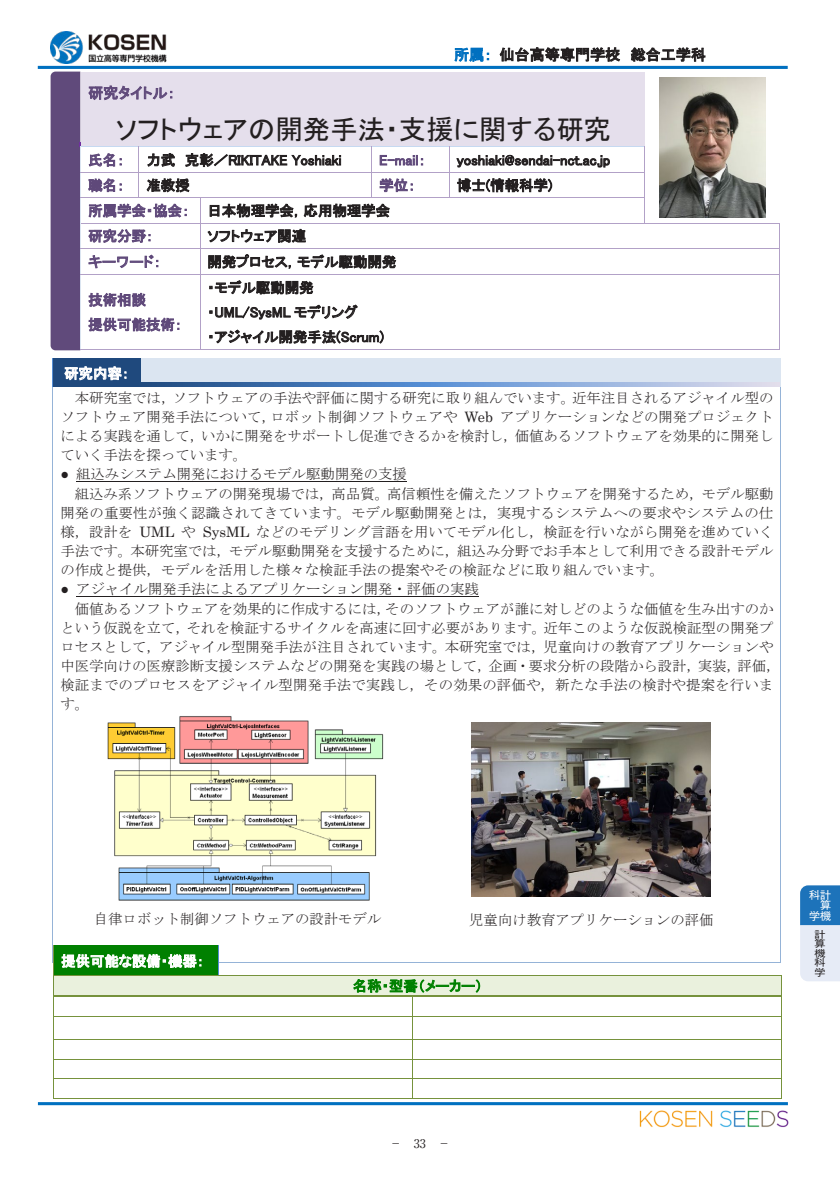
<style>
.page{position:relative;width:840px;height:1191px;background:#fff}
.page>*{position:absolute;margin:0;border:0;box-sizing:border-box;transform-origin:0 0}
.t1{font:27.4px "MS P Gothic";color:#231f20}
.t2{font:15px "MS P Gothic";letter-spacing:.005em;color:#231f20}
.t3{font:15px "MS P Gothic";letter-spacing:.005em;color:#5f497a}
.t4{font:14.4px/19.2px "MS Mincho";color:#231f20;text-align:justify}
.t5{font:14.4px/24.6px "MS P Gothic";letter-spacing:.005em;color:#231f20}
.t6{font:14.4px/24.6px "MS P Gothic";letter-spacing:.005em;color:#5f497a}
.t7{font:14.4px "MS P Gothic";letter-spacing:.005em;color:#fff}
.t8{font:14.4px "MS P Gothic";letter-spacing:.005em;color:#008000}
.t9{font:12px "Ryumin Pr 6";color:#231f20}
.t10{font:10.6px/21.4px "Gothic MB101 Pr 6";color:#fff}
.t11{font:9.6px/9.6px "Gothic MB101 Pr 6";color:#231f20;text-align:justify;scale:1.15 1}
.s1{color:#0070c0}
.s2{font-family:"Century"}
</style>
<div class="page">
<img style="left:639px;top:1110px;width:150px;height:18px">
<hr style="left:38px;top:66px;width:749px;height:3px;background:#0070c0">
<hr style="left:38px;top:1102px;width:749px;height:3px;background:#0070c0">
<div style="left:81px;top:72px;width:563px;height:74px;background:#e5dfec"></div>
<hr style="left:82px;top:146px;width:57px;height:1px;background:#c6d9f1">
<hr style="left:139px;top:146px;width:232px;height:1px;background:#c6d9f1">
<hr style="left:372px;top:146px;width:77px;height:1px;background:#c6d9f1">
<hr style="left:449px;top:146px;width:195px;height:1px;background:#c6d9f1">
<hr style="left:81px;top:172px;width:58px;height:1px;background:#b2a1c7">
<hr style="left:139px;top:172px;width:232px;height:1px;background:#b2a1c7">
<hr style="left:372px;top:172px;width:77px;height:1px;background:#b2a1c7">
<hr style="left:449px;top:172px;width:195px;height:1px;background:#b2a1c7">
<hr style="left:81px;top:198px;width:58px;height:1px;background:#b2a1c7">
<hr style="left:139px;top:198px;width:60px;height:1px;background:#b2a1c7">
<hr style="left:200px;top:198px;width:171px;height:1px;background:#b2a1c7">
<svg style="left:371px;top:146px;width:1px;height:52px"></svg>
<hr style="left:372px;top:198px;width:77px;height:1px;background:#b2a1c7">
<svg style="left:449px;top:146px;width:1px;height:52px"></svg>
<hr style="left:449px;top:198px;width:195px;height:1px;background:#b2a1c7">
<hr style="left:81px;top:223px;width:118px;height:1px;background:#b2a1c7">
<hr style="left:200px;top:223px;width:444px;height:1px;background:#b2a1c7">
<svg style="left:644px;top:146px;width:1px;height:77px"></svg>
<hr style="left:644px;top:223px;width:134px;height:1px;background:#b2a1c7">
<hr style="left:81px;top:248px;width:118px;height:1px;background:#b2a1c7">
<hr style="left:200px;top:248px;width:578px;height:1px;background:#b2a1c7">
<hr style="left:81px;top:274px;width:118px;height:1px;background:#b2a1c7">
<hr style="left:200px;top:274px;width:578px;height:1px;background:#b2a1c7">
<div style="left:51px;top:72px;width:31px;height:278px;background:#604a7b"></div>
<hr style="left:81px;top:349px;width:118px;height:1px;background:#b2a1c7">
<hr style="left:199px;top:275px;width:1px;height:74px;background:#b2a1c7">
<hr style="left:200px;top:349px;width:578px;height:1px;background:#b2a1c7">
<hr style="left:778px;top:275px;width:1px;height:74px;background:#b2a1c7">
<img style="left:659px;top:77px;width:105px;height:140px">
<div style="left:53px;top:358px;width:87px;height:29px;background:#1f497d"></div>
<svg style="left:141px;top:359px;width:639px;height:28px;background:#b9cce4"></svg>
<div style="left:148px;top:363px;width:625px;height:19px;background:#dbe5f1"></div>
<hr style="left:140px;top:358px;width:640px;height:1px;background:#dbe5f1">
<hr style="left:76px;top:481px;width:330px;height:1px;background:#231f20">
<hr style="left:76px;top:596px;width:402px;height:1px;background:#231f20">
<svg style="left:140px;top:358px;width:1px;height:29px"></svg>
<hr style="left:53px;top:387px;width:1px;height:575px;background:#95b3d7">
<hr style="left:53px;top:962px;width:727px;height:1px;background:#95b3d7">
<hr style="left:780px;top:387px;width:1px;height:575px;background:#95b3d7">
<img style="left:107px;top:716px;width:277px;height:185px">
<svg style="left:140px;top:383px;width:639px;height:3px;background:#7095c7"></svg>
<img style="left:50px;top:32px;width:116px;height:32px">
<img style="left:471px;top:722px;width:239px;height:174px">
<div style="left:54px;top:945px;width:164px;height:30px;background:#008000"></div>
<hr style="left:53px;top:945px;width:1px;height:30px;background:#76923c">
<hr style="left:218px;top:945px;width:1px;height:30px;background:#548dd4">
<div style="left:61px;top:975px;width:712px;height:19px;background:#eaf1dd"></div>
<hr style="left:54px;top:975px;width:164px;height:1px;background:#76923c">
<hr style="left:219px;top:975px;width:561px;height:1px;background:#76923c">
<hr style="left:54px;top:994px;width:358px;height:1px;background:#76923c">
<hr style="left:54px;top:996px;width:358px;height:1px;background:#76923c">
<hr style="left:414px;top:994px;width:366px;height:1px;background:#76923c">
<hr style="left:414px;top:996px;width:366px;height:1px;background:#76923c">
<hr style="left:54px;top:1016px;width:358px;height:1px;background:#76923c">
<hr style="left:413px;top:1016px;width:367px;height:1px;background:#76923c">
<hr style="left:54px;top:1038px;width:358px;height:1px;background:#76923c">
<hr style="left:413px;top:1038px;width:367px;height:1px;background:#76923c">
<hr style="left:54px;top:1058px;width:358px;height:1px;background:#76923c">
<hr style="left:413px;top:1058px;width:367px;height:1px;background:#76923c">
<hr style="left:54px;top:1078px;width:358px;height:1px;background:#76923c">
<hr style="left:413px;top:1078px;width:367px;height:1px;background:#76923c">
<svg style="left:53px;top:975px;width:2px;height:124px"></svg>
<hr style="left:55px;top:1098px;width:357px;height:1px;background:#76923c">
<svg style="left:412px;top:994px;width:2px;height:105px"></svg>
<hr style="left:413px;top:1098px;width:367px;height:1px;background:#76923c">
<svg style="left:780px;top:975px;width:1px;height:124px"></svg>
<svg style="left:800px;top:885px;width:39px;height:96px;background:#94badd"></svg>
<p class="t2" style="left:454px;top:47px;width:253px"><span class="s1">所属：</span> 仙台高等専門学校 総合工学科</p>
<p class="t3" style="left:88px;top:85px;width:88px">研究タイトル：</p>
<h1 class="t1" style="left:116px;top:116px;width:497px">ソフトウェアの開発手法・支援に関する研究</h1>
<p class="t6" style="left:88px;top:148px;width:38px">氏名：</p>
<p class="t5" style="left:147px;top:148px;width:196px">力武 克彰／RIKITAKE Yoshiaki</p>
<p class="t6" style="left:379px;top:148px;width:48px">E-mail：</p>
<p class="t5" style="left:457px;top:148px;width:155px">yoshiaki@sendai-nct.ac.jp</p>
<p class="t6" style="left:88px;top:173px;width:38px">職名：</p>
<p class="t5" style="left:147px;top:173px;width:45px">准教授</p>
<p class="t6" style="left:379px;top:173px;width:38px">学位：</p>
<p class="t5" style="left:457px;top:173px;width:97px">博士(情報科学)</p>
<p class="t6" style="left:88px;top:198px;width:102px">所属学会・協会：</p>
<p class="t5" style="left:207px;top:198px;width:184px">日本物理学会，応用物理学会</p>
<p class="t6" style="left:88px;top:223px;width:66px">研究分野：</p>
<p class="t5" style="left:207px;top:223px;width:100px">ソフトウェア関連</p>
<p class="t6" style="left:88px;top:249px;width:74px">キーワード：</p>
<p class="t5" style="left:207px;top:249px;width:190px">開発プロセス，モデル駆動開発</p>
<p class="t6" style="left:88px;top:287px;width:95px">技術相談<br>提供可能技術：</p>
<p class="t5" style="left:207px;top:275px;width:178px">・モデル駆動開発・UML/SysML モデリング<br>・アジャイル開発手法(Scrum)</p>
<p class="t7" style="left:64px;top:366px;width:66px">研究内容：</p>
<p class="t4" style="left:61px;top:388px;width:714px;text-indent:14px">本研究室では，ソフトウェアの手法や評価に関する研究に取り組んでいます。近年注目されるアジャイル型のソフトウェア開発手法について，ロボット制御ソフトウェアや <span class="s2">Web</span> アプリケーションなどの開発プロジェクトによる実践を通して，いかに開発をサポートし促進できるかを検討し，価値あるソフトウェアを効果的に開発していく手法を探っています。</p>
<p class="t4" style="left:61px;top:464px;width:348px"><span class="s2">●</span> 組込みシステム開発におけるモデル駆動開発の支援</p>
<p class="t4" style="left:75px;top:484px;width:700px">組込み系ソフトウェアの開発現場では，高品質。高信頼性を備えたソフトウェアを開発するため，モデル駆動</p>
<p class="t4" style="left:61px;top:503px;width:714px">開発の重要性が強く認識されてきています。モデル駆動開発とは，実現するシステムへの要求やシステムの仕</p>
<p class="t4" style="left:61px;top:522px;width:714px">様，設計を <span class="s2">UML</span> や <span class="s2">SysML</span> などのモデリング言語を用いてモデル化し，検証を行いながら開発を進めていく</p>
<p class="t4" style="left:61px;top:541px;width:714px">手法です。本研究室では，モデル駆動開発を支援するために，組込み分野でお手本として利用できる設計モデル</p>
<p class="t4" style="left:61px;top:560px;width:605px">の作成と提供，モデルを活用した様々な検証手法の提案やその検証などに取り組んでいます。</p>
<p class="t4" style="left:61px;top:579px;width:419px"><span class="s2">●</span> アジャイル開発手法によるアプリケーション開発・評価の実践</p>
<p class="t4" style="left:75px;top:599px;width:699px">価値あるソフトウェアを効果的に作成するには，そのソフトウェアが誰に対しどのような価値を生み出すのか</p>
<p class="t4" style="left:61px;top:618px;width:714px">という仮説を立て，それを検証するサイクルを高速に回す必要があります。近年このような仮説検証型の開発プ</p>
<p class="t4" style="left:61px;top:637px;width:714px">ロセスとして，アジャイル型開発手法が注目されています。本研究室では，児童向けの教育アプリケーションや</p>
<p class="t4" style="left:61px;top:656px;width:721px">中医学向けの医療診断支援システムなどの開発を実践の場として，企画・要求分析の段階から設計，実装，評価，</p>
<p class="t4" style="left:61px;top:675px;width:714px">検証までのプロセスをアジャイル型開発手法で実践し，その効果の評価や，新たな手法の検討や提案を行いま</p>
<p class="t4" style="left:61px;top:694px;width:30px">す。</p>
<p class="t4" style="left:94px;top:909px;width:289px">自律ロボット制御ソフトウェアの設計モデル</p>
<p class="t4" style="left:469px;top:910px;width:246px">児童向け教育アプリケーションの評価</p>
<p class="t7" style="left:61px;top:953px;width:144px">提供可能な設備・機器：</p>
<p class="t8" style="left:353px;top:978px;width:131px">名称・型番（メーカー）</p>
<p class="t9" style="left:390px;top:1133px;width:61px">－　33　－</p>
<p class="t10" style="left:808px;top:883px;width:23px">科計学機</p>
<p class="t10" style="left:819px;top:894px;width:12px">算</p>
<p class="t11" style="left:814px;top:928px;width:11px">計算機科学</p>
</div>
